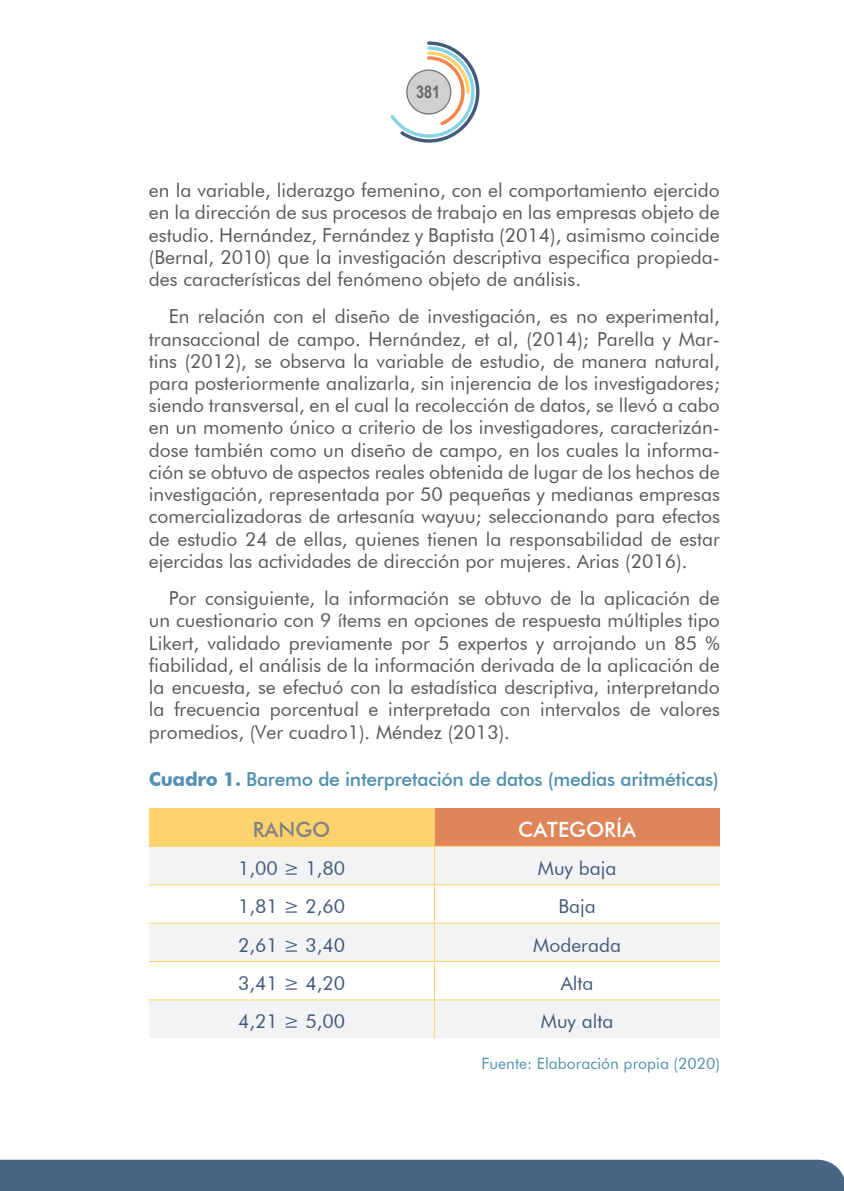
<style>
.page{position:relative;width:844px;height:1191px;background:#fff}
.page>*{position:absolute;margin:0;border:0;box-sizing:border-box;transform-origin:0 0}
.t1{font:500 21px "Futura BT";color:#fff}
.t2{font:500 21px "Futura BT";color:#808285}
.t3{font:19.25px/22.2px "Futura BT";color:#57585a;text-align:justify}
.t4{font:19.25px "Futura BT";color:#435a7b}
.t5{font:500 19.25px "Futura BT";letter-spacing:-.015em;color:#5190b0}
.t6{font:700 17.5px "Arial Narrow";color:#656568}
.t7{font:15.75px "Futura BT";color:#5190b0}
.s1{font-weight:700}
</style>
<div class="page">
<svg style="left:390px;top:41px;width:89px;height:102px"></svg>
<div style="left:0;top:1159px;width:817px;height:32px;background:#486586"></div>
<div style="left:149px;top:807px;width:285px;height:39px;background:#fed36d"></div>
<div style="left:434px;top:807px;width:285px;height:39px;background:#de8559"></div>
<svg style="left:149px;top:847px;width:570px;height:191px;fill:#f2f3f4"></svg>
<hr style="left:434px;top:807px;width:1px;height:39px;background:#fed36d">
<hr style="left:149px;top:846px;width:285px;height:1px;background:#fed36d">
<hr style="left:434px;top:846px;width:285px;height:1px;background:#fed36d">
<hr style="left:434px;top:846px;width:1px;height:38px;background:#fed36d">
<hr style="left:149px;top:884px;width:285px;height:1px;background:#fed36d">
<hr style="left:434px;top:884px;width:285px;height:1px;background:#fed36d">
<hr style="left:434px;top:885px;width:1px;height:37px;background:#fed36d">
<hr style="left:149px;top:922px;width:285px;height:1px;background:#fed36d">
<hr style="left:434px;top:922px;width:285px;height:1px;background:#fed36d">
<hr style="left:434px;top:923px;width:1px;height:38px;background:#fed36d">
<hr style="left:149px;top:961px;width:285px;height:1px;background:#fed36d">
<hr style="left:434px;top:961px;width:285px;height:1px;background:#fed36d">
<hr style="left:434px;top:962px;width:1px;height:37px;background:#fed36d">
<hr style="left:149px;top:999px;width:285px;height:1px;background:#fed36d">
<hr style="left:434px;top:999px;width:285px;height:1px;background:#fed36d">
<hr style="left:434px;top:1000px;width:1px;height:38px;background:#fed36d">
<p class="t6" style="left:416px;top:82px;width:25px">381</p>
<p class="t3" style="left:149px;top:179px;width:572px">en la variable, liderazgo femenino, con el comportamiento ejercido en la dirección de sus procesos de trabajo en las empresas objeto de estudio. Hernández, Fernández y Baptista (2014), asimismo coincide (Bernal, 2010) que la investigación descriptiva especifica propieda&shy;des características del fenómeno objeto de análisis.</p>
<p class="t3" style="left:149px;top:305px;width:572px;text-indent:20px">En relación con el diseño de investigación, es no experimental, transaccional de campo. Hernández, et al, (2014); Parella y Mar&shy;tins (2012), se observa la variable de estudio, de manera natural, para posteriormente analizarla, sin injerencia de los investigadores; siendo transversal, en el cual la recolección de datos, se llevó a cabo en un momento único a criterio de los investigadores, caracterizán&shy;dose también como un diseño de campo, en los cuales la informa&shy;ción se obtuvo de aspectos reales obtenida de lugar de los hechos de investigación, representada por 50 pequeñas y medianas empresas comercializadoras de artesanía wayuu; seleccionando para efectos de estudio 24 de ellas, quienes tienen la responsabilidad de estar ejercidas las actividades de dirección por mujeres. Arias (2016).</p>
<p class="t3" style="left:149px;top:587px;width:572px;text-indent:20px">Por consiguiente, la información se obtuvo de la aplicación de un cuestionario con 9 ítems en opciones de respuesta múltiples tipo Likert, validado previamente por 5 expertos y arrojando un 85 % fiabilidad, el análisis de la información derivada de la aplicación de la encuesta, se efectuó con la estadística descriptiva, interpretando la frecuencia porcentual e interpretada con intervalos de valores promedios, (Ver cuadro1). Méndez (2013).</p>
<p class="t5" style="left:149px;top:767px;width:571px"><span class="s1">Cuadro 1.</span> Baremo de interpretación de datos (medias aritméticas)</p>
<p class="t2" style="left:253px;top:817px;width:79px">RANGO</p>
<p class="t1" style="left:518px;top:817px;width:119px">CATEGORÍA</p>
<p class="t4" style="left:238px;top:856px;width:108px">1,00 ≥ 1,80</p>
<p class="t4" style="left:537px;top:856px;width:80px">Muy baja</p>
<p class="t4" style="left:238px;top:894px;width:108px">1,81 ≥ 2,60</p>
<p class="t4" style="left:558px;top:894px;width:39px">Baja</p>
<p class="t4" style="left:238px;top:933px;width:108px">2,61 ≥ 3,40</p>
<p class="t4" style="left:533px;top:933px;width:89px">Moderada</p>
<p class="t4" style="left:238px;top:971px;width:108px">3,41 ≥ 4,20</p>
<p class="t4" style="left:560px;top:971px;width:34px">Alta</p>
<p class="t4" style="left:238px;top:1009px;width:108px">4,21 ≥ 5,00</p>
<p class="t4" style="left:540px;top:1009px;width:74px">Muy alta</p>
<p class="t7" style="left:481px;top:1053px;width:240px">Fuente: Elaboración propia (2020)</p>
</div>
